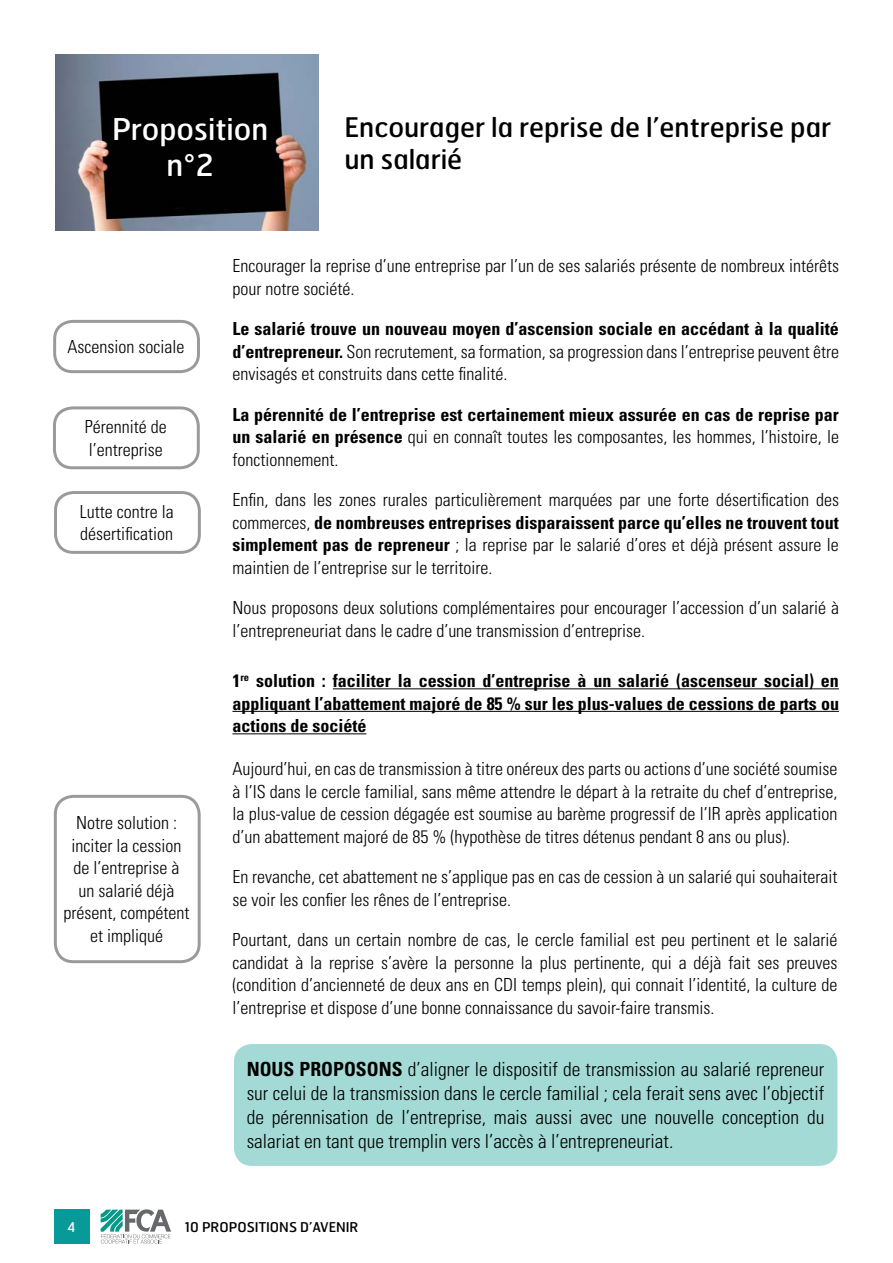
<style>
.page{position:relative;width:893px;height:1263px;background:#fff}
.page>*{position:absolute;margin:0;border:0;box-sizing:border-box;transform-origin:0 0}
.t1{font:30px/36px "Hermes";color:#fff;text-align:center}
.t2{font:27px/32.4px "Hermes";color:#000}
.t3{font:300 condensed 19.5px/24px "Univers LT Std";color:#000;text-align:justify}
.t4{font:300 condensed 18px/22.5px "Univers LT Std";color:#000}
.t5{font:700 condensed 18px/22.5px "Univers LT Std";color:#000;text-align:justify}
.t6{font:13.5px "Hermes";color:#000}
.t7{font:13.5px "Hermes";color:#fff}
.s1{font-weight:700}
.s2{font-weight:300}
</style>
<div class="page">
<img style="left:55px;top:54px;width:264px;height:177px">
<div style="left:53px;top:320px;width:147px;height:53px;border:3px solid #000;border-radius:18px"></div>
<div style="left:234px;top:1044px;width:603px;height:122px;background:#a3dad5;border-radius:18px"></div>
<div style="left:53px;top:406px;width:147px;height:63px;border:3px solid #000;border-radius:18px"></div>
<div style="left:54px;top:491px;width:147px;height:63px;border:3px solid #000;border-radius:18px"></div>
<hr style="left:333px;top:688px;width:506px;height:1px;background:#000">
<hr style="left:232px;top:711px;width:607px;height:1px;background:#000">
<hr style="left:232px;top:733px;width:134px;height:1px;background:#000">
<div style="left:54px;top:795px;width:147px;height:168px;border:3px solid #000;border-radius:18px"></div>
<svg style="left:101px;top:1209px;width:70px;height:34px"></svg>
<div style="left:54px;top:1209px;width:35px;height:34px;background:#089999"></div>
<h1 class="t1" style="left:112px;top:111px;width:158px">Proposition n°2</h1>
<h2 class="t2" style="left:344px;top:111px;width:488px">Encourager la reprise de l’entreprise par un salarié</h2>
<p class="t4" style="left:67px;top:335px;width:118px">Ascension sociale</p>
<p class="t4" style="left:85px;top:415px;width:83px">Pérennité de l’entreprise</p>
<p class="t4" style="left:80px;top:500px;width:95px">Lutte contre la désertification</p>
<p class="t4" style="left:64px;top:812px;width:127px;text-align:center">Notre solution : inciter la cession de l’entreprise à un salarié déjà présent, compétent et impliqué</p>
<p class="t4" style="left:232px;top:255px;width:608px">Encourager la reprise d’une entreprise par l’un de ses salariés présente de nombreux intérêts pour notre société.</p>
<p class="t4" style="left:232px;top:318px;width:608px;text-align:justify"><span class="s1">Le salarié trouve un nouveau moyen d’ascension sociale en accédant à la qualité d’entrepreneur.</span> Son recrutement, sa formation, sa progression dans l’entreprise peuvent être envisagés et construits dans cette finalité.</p>
<p class="t5" style="left:232px;top:403px;width:608px">La pérennité de l’entreprise est certainement mieux assurée en cas de reprise par un salarié en présence <span class="s2">qui en connaît toutes les composantes, les hommes, l’histoire, le fonctionnement.</span></p>
<p class="t4" style="left:232px;top:489px;width:608px;text-align:justify">Enfin, dans les zones rurales particulièrement marquées par une forte désertification des commerces, <span class="s1">de nombreuses entreprises disparaissent parce qu’elles ne trouvent tout simplement pas de repreneur</span> ; la reprise par le salarié d’ores et déjà présent assure le maintien de l’entreprise sur le territoire.</p>
<p class="t4" style="left:232px;top:597px;width:608px">Nous proposons deux solutions complémentaires pour encourager l’accession d’un salarié à l’entrepreneuriat dans le cadre d’une transmission d’entreprise.</p>
<p class="t5" style="left:232px;top:669px;width:608px">1<sup>re</sup> solution : faciliter la cession d’entreprise à un salarié (ascenseur social) en appliquant l’abattement majoré de 85 % sur les plus-values de cessions de parts ou actions de société</p>
<p class="t4" style="left:232px;top:758px;width:607px;text-align:justify">Aujourd’hui, en cas de transmission à titre onéreux des parts ou actions d’une société soumise à l’IS dans le cercle familial, sans même attendre le départ à la retraite du chef d’entreprise, la plus-value de cession dégagée est soumise au barème progressif de l’IR après application d’un abattement majoré de 85 % (hypothèse de titres détenus pendant 8 ans ou plus).</p>
<p class="t4" style="left:232px;top:866px;width:607px">En revanche, cet abattement ne s’applique pas en cas de cession à un salarié qui souhaiterait se voir les confier les rênes de l’entreprise.</p>
<p class="t4" style="left:232px;top:929px;width:606px;text-align:justify">Pourtant, dans un certain nombre de cas, le cercle familial est peu pertinent et le salarié candidat à la reprise s’avère la personne la plus pertinente, qui a déjà fait ses preuves (condition d’ancienneté de deux ans en CDI temps plein), qui connait l’identité, la culture de l’entreprise et dispose d’une bonne connaissance du savoir-faire transmis.</p>
<p class="t3" style="left:247px;top:1057px;width:579px"><span class="s1">NOUS PROPOSONS</span> d’aligner le dispositif de transmission au salarié repreneur sur celui de la transmission dans le cercle familial ; cela ferait sens avec l’objectif de pérennisation de l’entreprise, mais aussi avec une nouvelle conception du salariat en tant que tremplin vers l’accès à l’entrepreneuriat.</p>
<p class="t7" style="left:68px;top:1219px;width:10px">4</p>
<p class="t6" style="left:185px;top:1219px;width:175px">10 PROPOSITIONS D’AVENIR</p>
</div>
